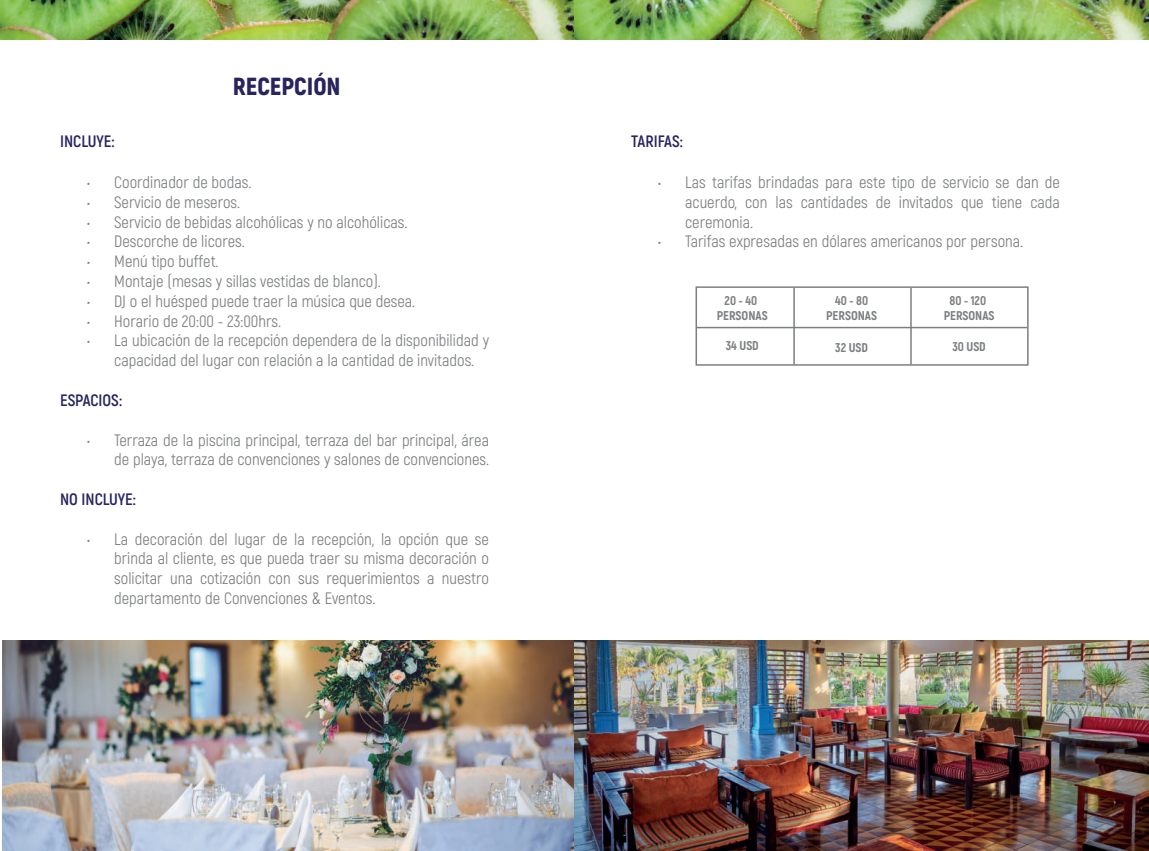
<style>
.page{position:relative;width:1149px;height:851px;background:#fff}
.page>*{position:absolute;margin:0;border:0;box-sizing:border-box;transform-origin:0 0}
.t1{font:900 24.75px "Akrobat";color:#27245e}
.t2{font:16.5px/19.8px "Akrobat";color:#7c7f81;text-align:justify}
.t3{font:700 16.5px "Akrobat";color:#27245e}
.t4{font:800 12.75px/15.3px "Akrobat";color:#7c7f81;text-align:center}
</style>
<div class="page">
<div style="left:695px;top:286px;width:333px;height:79px;border:2px solid #7c7f81"></div>
<hr style="left:793px;top:288px;width:1px;height:76px;background:#7c7f81">
<hr style="left:909px;top:288px;width:2px;height:76px;background:#7c7f81">
<hr style="left:696px;top:327px;width:330px;height:1px;background:#7c7f81">
<img style="left:0;top:0;width:1148px;height:40px">
<img style="left:2px;top:640px;width:1146px;height:210px">
<h1 class="t1" style="left:233px;top:70px;width:109px">RECEPCIÓN</h1>
<p class="t3" style="left:60px;top:130px;width:56px">INCLUYE:</p>
<p class="t2" style="left:87px;top:172px;width:166px">• Coordinador de bodas.</p>
<p class="t2" style="left:87px;top:192px;width:154px">• Servicio de meseros.</p>
<p class="t2" style="left:87px;top:212px;width:322px">• Servicio de bebidas alcohólicas y no alcohólicas.</p>
<p class="t2" style="left:87px;top:232px;width:159px">• Descorche de licores.</p>
<p class="t2" style="left:87px;top:251px;width:133px">• Menú tipo buffet.</p>
<p class="t2" style="left:87px;top:271px;width:295px">• Montaje (mesas y sillas vestidas de blanco).</p>
<p class="t2" style="left:87px;top:291px;width:329px">• DJ o el huésped puede traer la música que desea.</p>
<p class="t2" style="left:87px;top:311px;width:195px">• Horario de 20:00 - 23:00hrs.</p>
<p class="t2" style="left:114px;top:331px;width:376px;text-indent:-27px">• La ubicación de la recepción dependera de la disponibilidad y capacidad del lugar con relación a la cantidad de invitados.</p>
<p class="t3" style="left:60px;top:390px;width:63px">ESPACIOS:</p>
<p class="t2" style="left:87px;top:430px;width:403px;text-align:right">• Terraza de la piscina principal, terraza del bar principal, área de playa, terraza de convenciones y salones de convenciones.</p>
<p class="t3" style="left:60px;top:489px;width:77px">NO INCLUYE:</p>
<p class="t2" style="left:114px;top:529px;width:376px;text-indent:-27px">• La decoración del lugar de la recepción, la opción que se brinda al cliente, es que pueda traer su misma decoración o solicitar una cotización con sus requerimientos a nuestro departamento de Convenciones &amp; Eventos.</p>
<p class="t3" style="left:631px;top:130px;width:53px">TARIFAS:</p>
<p class="t2" style="left:685px;top:172px;width:376px;text-indent:-27px">• Las tarifas brindadas para este tipo de servicio se dan de acuerdo, con las cantidades de invitados que tiene cada ceremonia.</p>
<p class="t2" style="left:658px;top:232px;width:366px">• Tarifas expresadas en dólares americanos por persona.</p>
<p class="t4" style="left:716px;top:293px;width:52px">20 - 40<br>PERSONAS</p>
<p class="t4" style="left:725px;top:337px;width:35px">34 USD</p>
<p class="t4" style="left:826px;top:292px;width:52px">40 - 80<br>PERSONAS</p>
<p class="t4" style="left:835px;top:340px;width:34px">32 USD</p>
<p class="t4" style="left:943px;top:292px;width:52px">80 - 120<br>PERSONAS</p>
<p class="t4" style="left:952px;top:338px;width:35px">30 USD</p>
</div>
